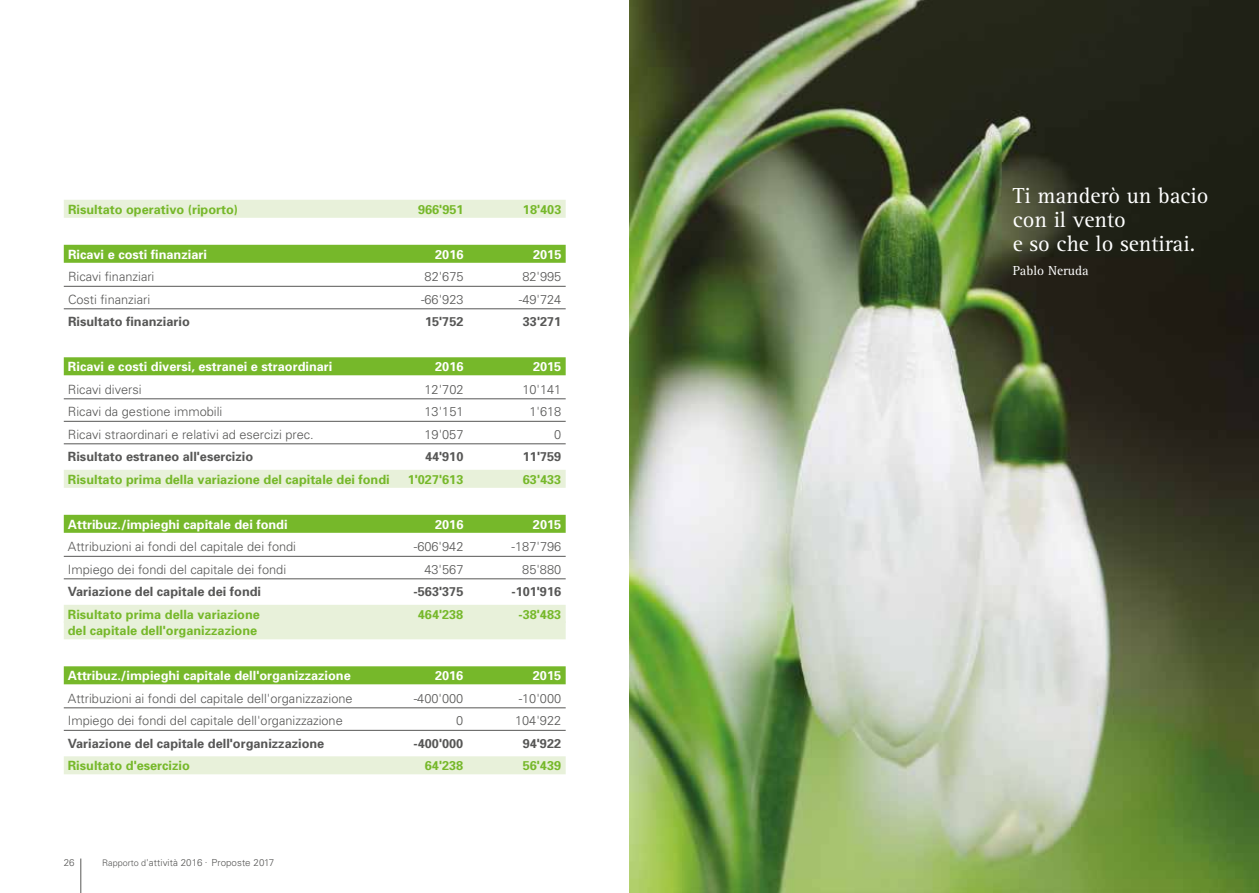
<style>
.page{position:relative;width:1259px;height:893px;background:#fff}
.page>*{position:absolute;margin:0;border:0;box-sizing:border-box;transform-origin:0 0}
.t1{font:22.5px/24px "Rotis Serif";color:#fff}
.t2{font:13.5px "Rotis Serif";color:#fff}
.t3{font:300 12.75px "Univers";color:#575756}
.t4{font:700 12.75px "Univers";color:#76b82a}
.t5{font:700 12.75px "Univers";color:#fff}
.t6{font:700 12.75px "Univers";color:#575756}
.t7{font:300 9.75px "Univers";letter-spacing:.005em;color:#575756}
.s1{font-size:9px}
</style>
<div class="page">
<div style="left:64px;top:200px;width:502px;height:18px;background:#e8f1da"></div>
<div style="left:64px;top:245px;width:502px;height:18px;background:#76b82a"></div>
<hr style="left:64px;top:286px;width:502px;height:1px;background:#575756">
<hr style="left:64px;top:309px;width:502px;height:1px;background:#575756">
<div style="left:64px;top:357px;width:502px;height:18px;background:#76b82a"></div>
<hr style="left:64px;top:399px;width:502px;height:1px;background:#575756">
<hr style="left:64px;top:421px;width:502px;height:1px;background:#575756">
<hr style="left:64px;top:444px;width:502px;height:1px;background:#575756">
<div style="left:64px;top:470px;width:502px;height:18px;background:#e8f1da"></div>
<div style="left:64px;top:515px;width:502px;height:18px;background:#76b82a"></div>
<hr style="left:64px;top:556px;width:502px;height:1px;background:#575756">
<hr style="left:64px;top:579px;width:502px;height:1px;background:#575756">
<div style="left:64px;top:605px;width:502px;height:18px;background:#e8f1da"></div>
<div style="left:64px;top:621px;width:502px;height:18px;background:#e8f1da"></div>
<div style="left:64px;top:666px;width:502px;height:18px;background:#76b82a"></div>
<hr style="left:64px;top:708px;width:502px;height:1px;background:#575756">
<hr style="left:64px;top:730px;width:502px;height:1px;background:#575756">
<div style="left:64px;top:756px;width:502px;height:18px;background:#e8f1da"></div>
<hr style="left:81px;top:858px;width:1px;height:35px;background:#575756">
<img style="left:629px;top:0;width:630px;height:893px">
<p class="t4" style="left:68px;top:201px;width:172px">Risultato operativo (riporto)</p>
<p class="t4" style="left:418px;top:201px;width:47px">966'951</p>
<p class="t4" style="left:523px;top:201px;width:40px">18'403</p>
<p class="t5" style="left:68px;top:246px;width:140px">Ricavi e costi finanziari</p>
<p class="t5" style="left:435px;top:246px;width:30px">2016</p>
<p class="t5" style="left:533px;top:246px;width:30px">2015</p>
<p class="t3" style="left:68px;top:269px;width:88px">Ricavi finanziari</p>
<p class="t3" style="left:424px;top:269px;width:40px">82'675</p>
<p class="t3" style="left:522px;top:269px;width:40px">82'995</p>
<p class="t3" style="left:68px;top:291px;width:84px">Costi finanziari</p>
<p class="t3" style="left:421px;top:291px;width:44px">-66'923</p>
<p class="t3" style="left:519px;top:291px;width:44px">-49'724</p>
<p class="t6" style="left:68px;top:313px;width:123px">Risultato finanziario</p>
<p class="t6" style="left:425px;top:313px;width:40px">15'752</p>
<p class="t6" style="left:523px;top:313px;width:40px">33'271</p>
<p class="t5" style="left:68px;top:358px;width:266px">Ricavi e costi diversi, estranei e straordinari</p>
<p class="t5" style="left:435px;top:358px;width:30px">2016</p>
<p class="t5" style="left:533px;top:358px;width:30px">2015</p>
<p class="t3" style="left:68px;top:381px;width:75px">Ricavi diversi</p>
<p class="t3" style="left:424px;top:381px;width:40px">12'702</p>
<p class="t3" style="left:522px;top:381px;width:40px">10'141</p>
<p class="t3" style="left:68px;top:404px;width:156px">Ricavi da gestione immobili</p>
<p class="t3" style="left:424px;top:404px;width:40px">13'151</p>
<p class="t3" style="left:529px;top:404px;width:33px">1'618</p>
<p class="t3" style="left:68px;top:426px;width:247px">Ricavi straordinari e relativi ad esercizi prec.</p>
<p class="t3" style="left:424px;top:426px;width:40px">19'057</p>
<p class="t3" style="left:554px;top:426px;width:9px">0</p>
<p class="t6" style="left:68px;top:448px;width:187px">Risultato estraneo all'esercizio</p>
<p class="t6" style="left:425px;top:448px;width:40px">44'910</p>
<p class="t6" style="left:523px;top:448px;width:40px">11'759</p>
<p class="t4" style="left:68px;top:471px;width:323px">Risultato prima della variazione del capitale dei fondi</p>
<p class="t4" style="left:408px;top:471px;width:57px">1'027'613</p>
<p class="t4" style="left:523px;top:471px;width:40px">63'433</p>
<p class="t5" style="left:68px;top:516px;width:221px">Attribuz./impieghi capitale dei fondi</p>
<p class="t5" style="left:435px;top:516px;width:30px">2016</p>
<p class="t5" style="left:533px;top:516px;width:30px">2015</p>
<p class="t3" style="left:68px;top:539px;width:230px">Attribuzioni ai fondi del capitale dei fondi</p>
<p class="t3" style="left:414px;top:539px;width:51px">-606'942</p>
<p class="t3" style="left:511px;top:539px;width:51px">-187'796</p>
<p class="t3" style="left:68px;top:561px;width:220px">Impiego dei fondi del capitale dei fondi</p>
<p class="t3" style="left:424px;top:561px;width:40px">43'567</p>
<p class="t3" style="left:522px;top:561px;width:40px">85'880</p>
<p class="t6" style="left:68px;top:583px;width:195px">Variazione del capitale dei fondi</p>
<p class="t6" style="left:413px;top:583px;width:51px">-563'375</p>
<p class="t6" style="left:511px;top:583px;width:51px">-101'916</p>
<p class="t4" style="left:68px;top:606px;width:194px">Risultato prima della variazione</p>
<p class="t4" style="left:418px;top:606px;width:47px">464'238</p>
<p class="t4" style="left:518px;top:606px;width:44px">-38'483</p>
<p class="t4" style="left:68px;top:622px;width:191px">del capitale dell'organizzazione</p>
<p class="t5" style="left:68px;top:667px;width:284px">Attribuz./impieghi capitale dell'organizzazione</p>
<p class="t5" style="left:435px;top:667px;width:30px">2016</p>
<p class="t5" style="left:533px;top:667px;width:30px">2015</p>
<p class="t3" style="left:68px;top:690px;width:286px">Attribuzioni ai fondi del capitale dell'organizzazione</p>
<p class="t3" style="left:414px;top:690px;width:51px">-400'000</p>
<p class="t3" style="left:519px;top:690px;width:44px">-10'000</p>
<p class="t3" style="left:68px;top:713px;width:276px">Impiego dei fondi del capitale dell'organizzazione</p>
<p class="t3" style="left:456px;top:713px;width:9px">0</p>
<p class="t3" style="left:515px;top:713px;width:48px">104'922</p>
<p class="t6" style="left:68px;top:735px;width:258px">Variazione del capitale dell'organizzazione</p>
<p class="t6" style="left:413px;top:735px;width:51px">-400'000</p>
<p class="t6" style="left:523px;top:735px;width:40px">94'922</p>
<p class="t4" style="left:68px;top:757px;width:124px">Risultato d'esercizio</p>
<p class="t4" style="left:425px;top:757px;width:40px">64'238</p>
<p class="t4" style="left:523px;top:757px;width:40px">56'439</p>
<p class="t7" style="left:64px;top:857px;width:12px">26</p>
<p class="t7" style="left:102px;top:857px;width:174px"><span class="s1">Rapporto d</span>'attività 2016 . Proposte 2017</p>
<h1 class="t1" style="left:1012px;top:184px;width:197px">Ti manderò un bacio con il vento<br>e so che lo sentirai.</h1>
<p class="t2" style="left:1012px;top:263px;width:77px">Pablo Neruda</p>
</div>
